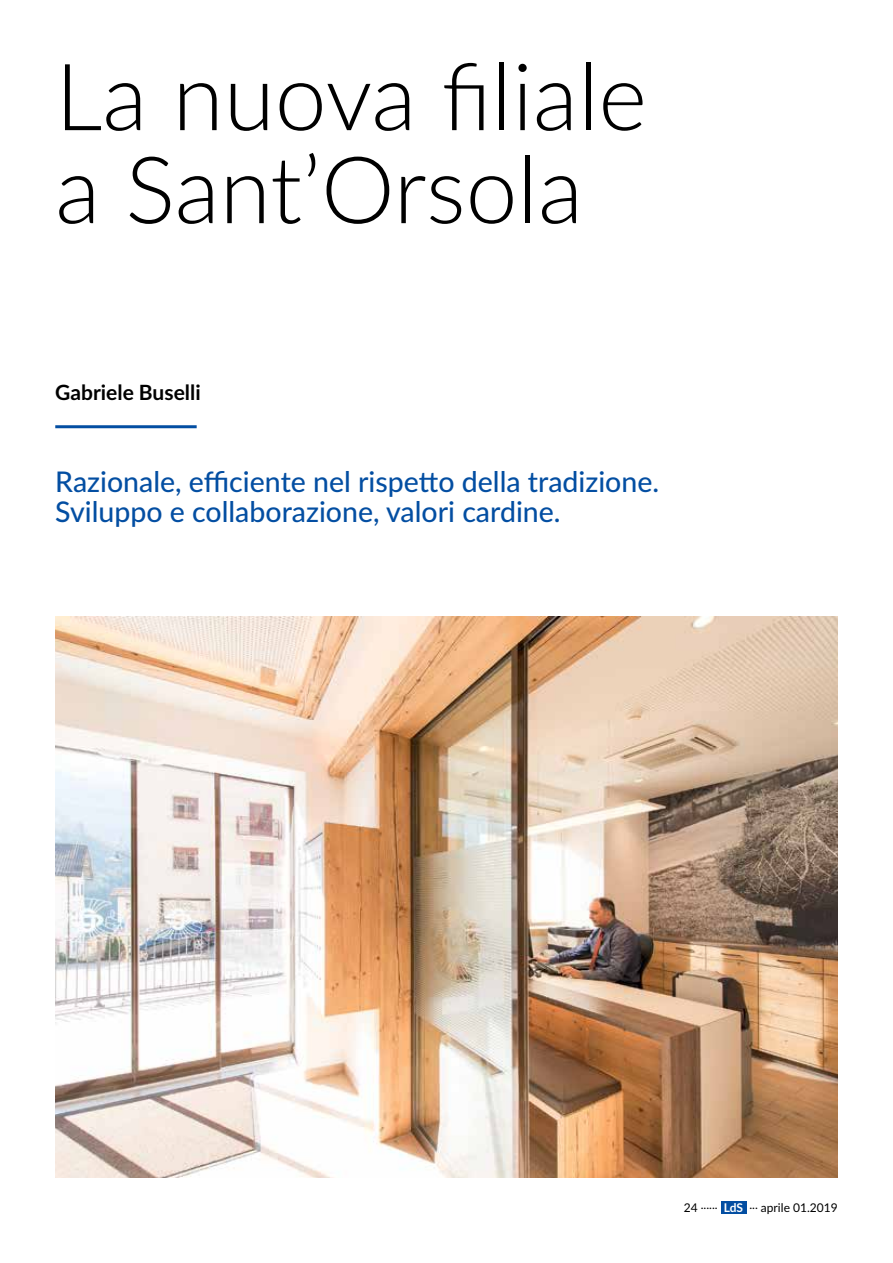
<style>
.page{position:relative;width:893px;height:1263px;background:#fff}
.page>*{position:absolute;margin:0;border:0;box-sizing:border-box;transform-origin:0 0}
.t1{font:300 93px/93px "Lato";color:#000}
.t2{font:500 28.5px/30px "Lato";color:#034ea2}
.t3{font:700 21px "Lato";color:#000}
.t4{font:12px "Lato";color:#000}
.s1{font-weight:700;color:#fff}
</style>
<div class="page">
<div style="left:721px;top:1201px;width:25px;height:12px;background:#034ea2"></div>
<hr style="left:55px;top:425px;width:142px;height:3px;background:#034ea2">
<img style="left:55px;top:617px;width:783px;height:561px">
<h1 class="t1" style="left:55px;top:47px;width:593px">La nuova filiale a Sant’Orsola</h1>
<p class="t3" style="left:55px;top:376px;width:147px">Gabriele Buselli</p>
<p class="t2" style="left:55px;top:466px;width:605px">Razionale, efficiente nel rispetto della tradizione.<br>Sviluppo e collaborazione, valori cardine.</p>
<p class="t4" style="left:684px;top:1199px;width:155px">24 ...... <span class="s1">LdS</span> ... aprile 01.2019</p>
</div>
